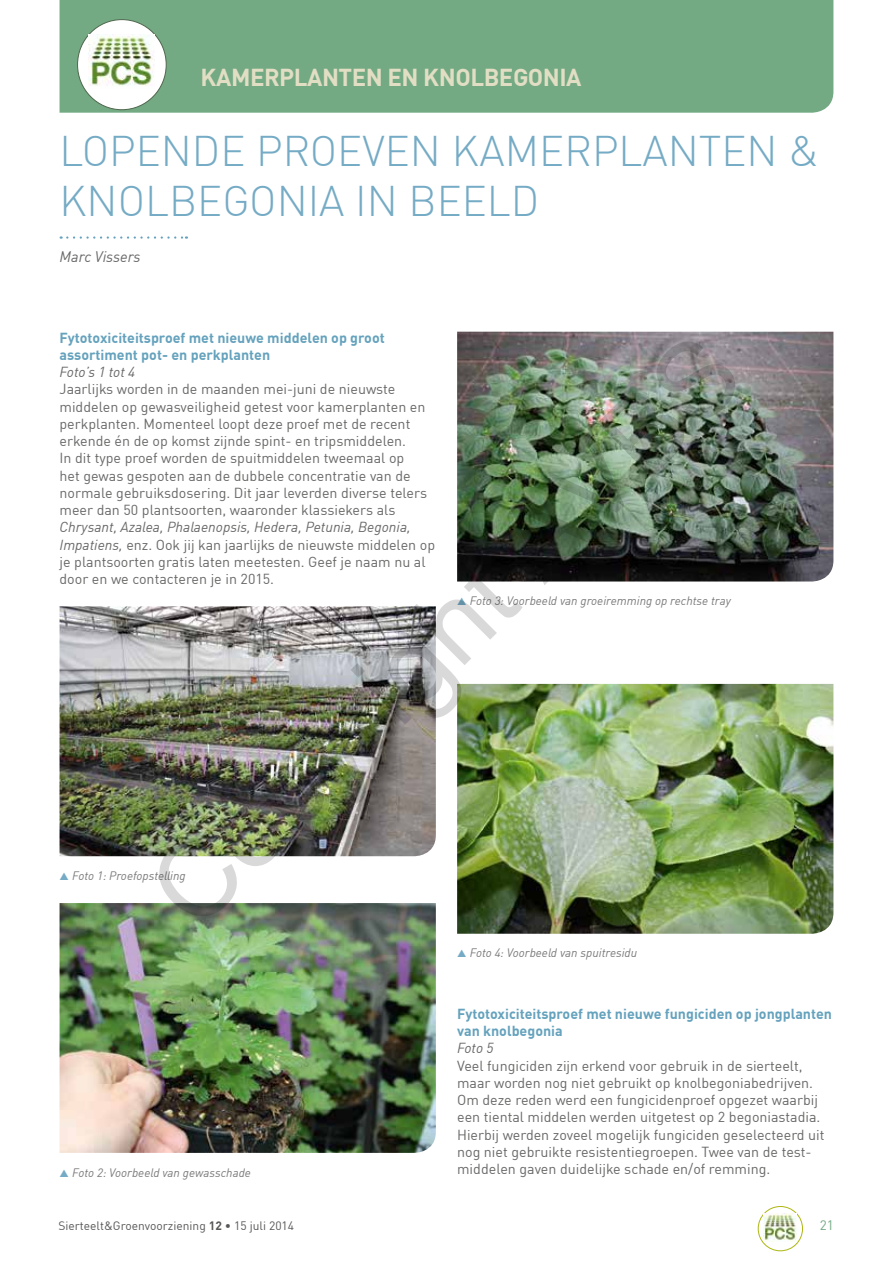
<style>
.page{position:relative;width:893px;height:1263px;background:#fff}
.page>*{position:absolute;margin:0;border:0;box-sizing:border-box;transform-origin:0 0}
.t1{font:108px "Arial";color:rgb(0 0 0/.15)}
.t2{font:300 42px/49.5px "DIN Offc Pro";color:#75abc5}
.t3{font:700 24px "DIN Offc Pro";letter-spacing:-.02em;color:#e2dec4}
.t4{font:italic 15px "DIN Offc Pro";color:#686867}
.t5{font:14.25px/17.2px "DIN Offc Pro";color:#686867}
.t6{font:700 14.25px/17.2px "DIN Offc Pro";color:#65a2bd}
.t7{font:italic 14.25px "DIN Offc Pro";letter-spacing:-.005em;color:#686867}
.t8{font:13.5px "DIN Offc Pro";color:#73aa84}
.t9{font:italic 12px "DIN Offc Pro";color:#797a79}
.t10{font:12px "DIN Offc Pro";color:#575756}
.s1{color:#75abc5}
.s2{font-style:italic}
.s3{font-weight:700}
</style>
<div class="page">
<div style="left:60px;top:0;width:773px;height:113px;background:#73aa84"></div>
<div style="left:78px;top:20px;width:88px;height:90px;background:#fff;border-radius:50%"></div>
<img style="left:88px;top:35px;width:66px;height:51px">
<svg style="left:758px;top:1206px;width:44px;height:45px"></svg>
<div style="left:758px;top:1206px;width:45px;height:45px;border:1px solid #aeb712;border-radius:50%"></div>
<img style="left:764px;top:1214px;width:33px;height:27px">
<svg style="left:61px;top:236px;width:126px;height:3px"></svg>
<img style="left:60px;top:606px;width:376px;height:250px">
<img style="left:60px;top:903px;width:376px;height:250px">
<img style="left:457px;top:332px;width:376px;height:249px">
<img style="left:457px;top:684px;width:376px;height:250px">
<h3 class="t3" style="left:201px;top:57px;width:383px">KAMERPLANTEN EN KNOLBEGONIA</h3>
<h2 class="t2" style="left:60px;top:122px;width:762px">LOPENDE PROEVEN KAMERPLANTEN &amp;<br>KNOLBEG</h2>
<h2 class="t2" style="left:249px;top:172px;width:185px">ONIA IN BEELD</h2>
<p class="t4" style="left:60px;top:245px;width:83px">Marc Vissers</p>
<h1 class="t1" style="left:120px;top:856px;width:782px;rotate:-45deg">Copyright AVBS</h1>
<p class="t9" style="left:457px;top:944px;width:182px"><span class="s1">▲</span> Foto 4: Voorbeeld van spuitresidu</p>
<p class="t6" style="left:60px;top:327px;width:327px">Fytotoxiciteitsproef met nieuwe middelen op groot assortiment pot- en perkplanten</p>
<p class="t7" style="left:60px;top:361px;width:77px">Foto’s 1 tot 4</p>
<p class="t5" style="left:60px;top:379px;width:369px">Jaarlijks worden in de maanden mei-juni de nieuwste middelen op gewasveiligheid getest voor kamerplanten en perkplanten. Momenteel loopt deze proef met de recent erkende én de op komst zijnde spint- en tripsmiddelen.<br>In dit type proef worden de spuitmiddelen tweemaal op het gewas gespoten aan de dubbele concentratie van de normale gebruiksdosering. Dit jaar leverden diverse telers meer dan 50 plantsoorten, waaronder klassiekers als</p>
<p class="t5" style="left:60px;top:517px;width:377px"><span class="s2">Chrysant, Azalea, Phalaenopsis, Hedera, Petunia, Begonia, Impatiens,</span> enz. Ook jij kan jaarlijks de nieuwste middelen op je plantsoorten gratis laten meetesten. Geef je naam nu al door en we contacteren je in 2015.</p>
<p class="t9" style="left:457px;top:592px;width:275px"><span class="s1">▲</span> Foto 3: Voorbeeld van groeiremming op rechtse tray</p>
<p class="t9" style="left:60px;top:866px;width:128px"><span class="s1">▲</span> Foto 1: Proefopstelling</p>
<p class="t9" style="left:60px;top:1163px;width:193px"><span class="s1">▲</span> Foto 2: Voorbeeld van gewasschade</p>
<p class="t6" style="left:457px;top:1003px;width:376px">Fytotoxiciteitsproef met nieuwe fungiciden op jongplanten van knolbegonia</p>
<p class="t7" style="left:457px;top:1037px;width:38px">Foto 5</p>
<p class="t5" style="left:457px;top:1055px;width:369px">Veel fungiciden zijn erkend voor gebruik in de sierteelt, maar worden nog niet gebruikt op knolbegoniabedrijven.<br>Om deze reden werd een fungicidenproef opgezet waarbij een tiental middelen werden uitgetest op 2 begoniastadia.<br>Hierbij werden zoveel mogelijk fungiciden geselecteerd uit nog niet gebruikte resistentiegroepen. Twee van de test&shy;middelen gaven duidelijke schade en/of remming.</p>
<p class="t10" style="left:58px;top:1216px;width:237px">Sierteelt&amp;Groenvoorziening <span class="s3">12</span> • 15 juli 2014</p>
<p class="t8" style="left:820px;top:1215px;width:16px">21</p>
</div>
